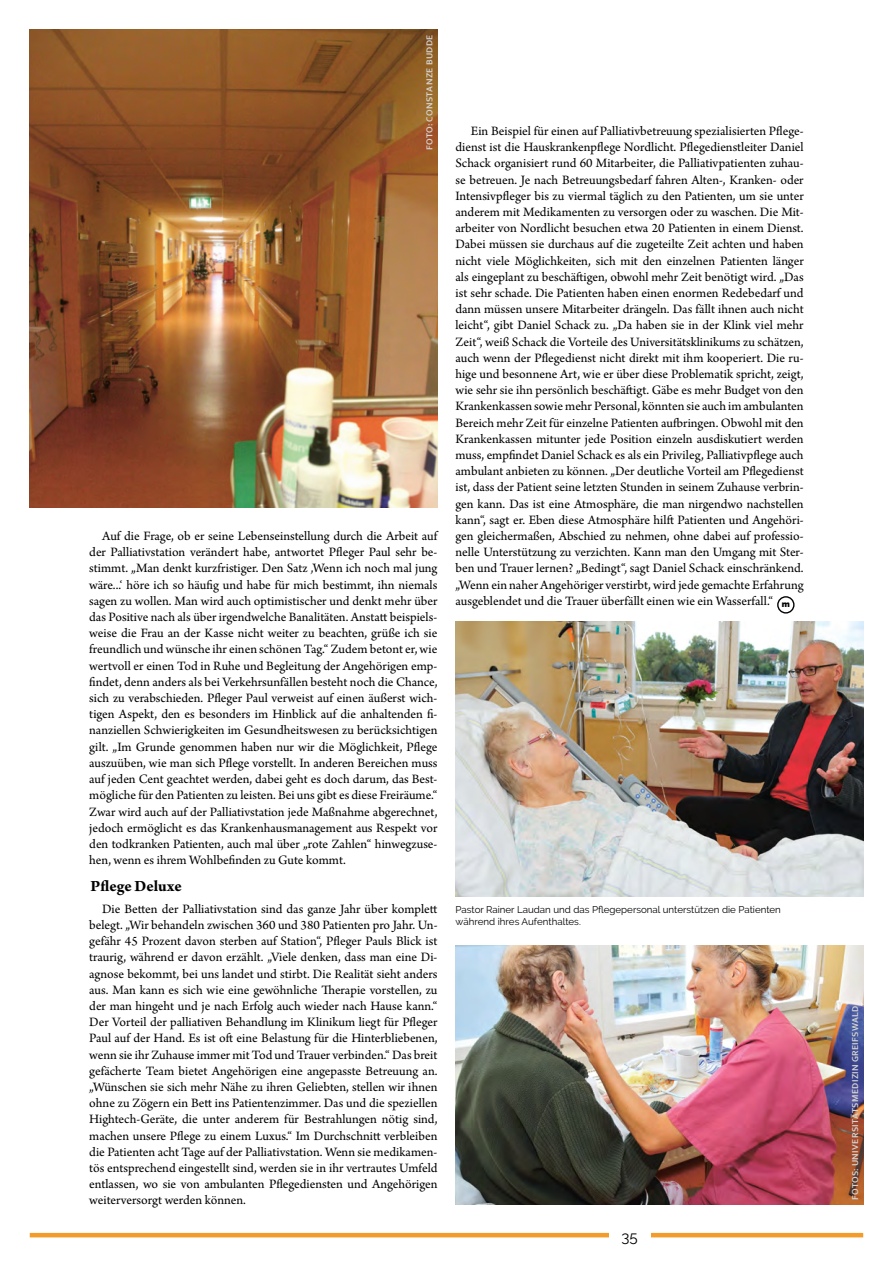
<style>
.page{position:relative;width:893px;height:1263px;background:#fff}
.page>*{position:absolute;margin:0;border:0;box-sizing:border-box;transform-origin:0 0}
.t1{font:700 16.5px "Arno Pro";letter-spacing:-.005em;color:#000}
.t2{font:15px "Raleway";color:#000}
.t3{font:13.5px/16.2px "Arno Pro";color:#000;text-align:justify}
.t4{font:9.75px/11.7px "Raleway";color:#000}
.t5{font:700 9px "Corbel";letter-spacing:.04em;color:#d5d5d3}
.t6{font:800 8.55px "Raleway";color:#000}
</style>
<div class="page">
<hr style="left:30px;top:1233px;width:833px;height:4px;background:#f39c2a">
<div style="left:609px;top:1227px;width:41px;height:18px;background:#fff"></div>
<img style="left:30px;top:30px;width:407px;height:478px">
<img style="left:455px;top:621px;width:408px;height:275px">
<img style="left:455px;top:945px;width:408px;height:259px">
<div style="left:777px;top:596px;width:17px;height:18px;border:1px solid #000;border-radius:50%"></div>
<p class="t5" style="left:424px;top:150px;width:117px;rotate:-90deg">fOTO: Constanze Budde</p>
<p class="t3" style="left:89px;top:529px;width:350px;text-indent:13px">Auf die Frage, ob er seine Lebenseinstellung durch die Arbeit auf der Palliativstation verändert habe, antwortet Pfleger Paul sehr be&shy;stimmt. „Man denkt kurzfristiger. Den Satz ‚Wenn ich noch mal jung wäre...‘ höre ich so häufig und habe für mich bestimmt, ihn niemals sagen zu wollen. Man wird auch optimistischer und denkt mehr über das Positive nach als über irgendwelche Banalitäten. Anstatt beispiels&shy;weise die Frau an der Kasse nicht weiter zu beachten, grüße ich sie freundlich und wünsche ihr einen schönen Tag.“ Zudem betont er, wie wertvoll er einen Tod in Ruhe und Begleitung der Angehörigen emp&shy;findet, denn anders als bei Verkehrsunfällen besteht noch die Chance, sich zu verabschieden. Pfleger Paul verweist auf einen äußerst wich&shy;tigen Aspekt, den es besonders im Hinblick auf die anhaltenden fi&shy;nanziellen Schwierigkeiten im Gesundheitswesen zu berücksichtigen gilt. „Im Grunde genommen haben nur wir die Möglichkeit, Pflege auszuüben, wie man sich Pflege vorstellt. In anderen Bereichen muss auf jeden Cent geachtet werden, dabei geht es doch darum, das Best&shy;mögliche für den Patienten zu leisten. Bei uns gibt es diese Freiräume.“ Zwar wird auch auf der Palliativstation jede Maßnahme abgerechnet, jedoch ermöglicht es das Krankenhausmanagement aus Respekt vor den todkranken Patienten, auch mal über „rote Zahlen“ hinwegzuse&shy;hen, wenn es ihrem Wohlbefinden zu Gute kommt.</p>
<p class="t3" style="left:89px;top:901px;width:350px;text-indent:13px">Die Betten der Palliativstation sind das ganze Jahr über komplett belegt. „Wir behandeln zwischen 360 und 380 Patienten pro Jahr. Un&shy;gefähr 45 Prozent davon sterben auf Station“, Pfleger Pauls Blick ist traurig, während er davon erzählt. „Viele denken, dass man eine Di&shy;agnose bekommt, bei uns landet und stirbt. Die Realität sieht anders aus. Man kann es sich wie eine gewöhnliche Therapie vorstellen, zu der man hingeht und je nach Erfolg auch wieder nach Hause kann.“ Der Vorteil der palliativen Behandlung im Klinikum liegt für Pfleger Paul auf der Hand. Es ist oft eine Belastung für die Hinterbliebenen, wenn sie ihr Zuhause immer mit Tod und Trauer verbinden.“ Das breit gefächerte Team bietet Angehörigen eine angepasste Betreuung an. „Wünschen sie sich mehr Nähe zu ihren Geliebten, stellen wir ihnen ohne zu Zögern ein Bett ins Patientenzimmer. Das und die speziellen Hightech-Geräte, die unter anderem für Bestrahlungen nötig sind, machen unsere Pflege zu einem Luxus.“ Im Durchschnitt verbleiben die Patienten acht Tage auf der Palliativstation. Wenn sie medikamen&shy;tös entsprechend eingestellt sind, werden sie in ihr vertrautes Umfeld entlassen, wo sie von ambulanten Pflegediensten und Angehörigen weiterversorgt werden können.</p>
<p class="t1" style="left:91px;top:876px;width:93px">Pflege Deluxe</p>
<p class="t3" style="left:455px;top:124px;width:350px;text-indent:15px">Ein Beispiel für einen auf Palliativbetreuung spezialisierten Pflege&shy;dienst ist die Hauskrankenpflege Nordlicht. Pflegedienstleiter Daniel Schack organisiert rund 60 Mitarbeiter, die Palliativpatienten zuhau&shy;se betreuen. Je nach Betreuungsbedarf fahren Alten-, Kranken- oder Intensivpfleger bis zu viermal täglich zu den Patienten, um sie unter anderem mit Medikamenten zu versorgen oder zu waschen. Die Mit&shy;arbeiter von Nordlicht besuchen etwa 20 Patienten in einem Dienst.<br>Dabei müssen sie durchaus auf die zugeteilte Zeit achten und haben nicht viele Möglichkeiten, sich mit den einzelnen Patienten länger als eingeplant zu beschäftigen, obwohl mehr Zeit benötigt wird. „Das ist sehr schade. Die Patienten haben einen enormen Redebedarf und dann müssen unsere Mitarbeiter drängeln. Das fällt ihnen auch nicht leicht“, gibt Daniel Schack zu. „Da haben sie in der Klink viel mehr Zeit“, weiß Schack die Vorteile des Universitätsklinikums zu schätzen, auch wenn der Pflegedienst nicht direkt mit ihm kooperiert. Die ru&shy;hige und besonnene Art, wie er über diese Problematik spricht, zeigt, wie sehr sie ihn persönlich beschäftigt. Gäbe es mehr Budget von den Krankenkassen sowie mehr Personal, könnten sie auch im ambulanten Bereich mehr Zeit für einzelne Patienten aufbringen. Obwohl mit den Krankenkassen mitunter jede Position einzeln ausdiskutiert werden muss, empfindet Daniel Schack es als ein Privileg, Palliativpflege auch ambulant anbieten zu können. „Der deutliche Vorteil am Pflegedienst ist, dass der Patient seine letzten Stunden in seinem Zuhause verbrin&shy;gen kann. Das ist eine Atmosphäre, die man nirgendwo nachstellen kann“, sagt er. Eben diese Atmosphäre hilft Patienten und Angehöri&shy;gen gleichermaßen, Abschied zu nehmen, ohne dabei auf professio&shy;nelle Unterstützung zu verzichten. Kann man den Umgang mit Ster&shy;ben und Trauer lernen? „Bedingt“, sagt Daniel Schack einschränkend. „Wenn ein naher Angehöriger verstirbt, wird jede gemachte Erfahrung ausgeblendet und die Trauer überfällt einen wie ein Wasserfall.“</p>
<p class="t6" style="left:782px;top:599px;width:10px">m</p>
<p class="t4" style="left:455px;top:904px;width:327px">Pastor Rainer Laudan und das Pflegepersonal unterstützen die Patienten während ihres Aufenthaltes.</p>
<p class="t2" style="left:621px;top:1228px;width:18px">35</p>
<p class="t5" style="left:850px;top:1176px;width:171px;rotate:-90deg">s: Universitätsmedizin Greifswald</p>
<p class="t5" style="left:850px;top:1200px;width:12px;rotate:-90deg">fOTO</p>
</div>
